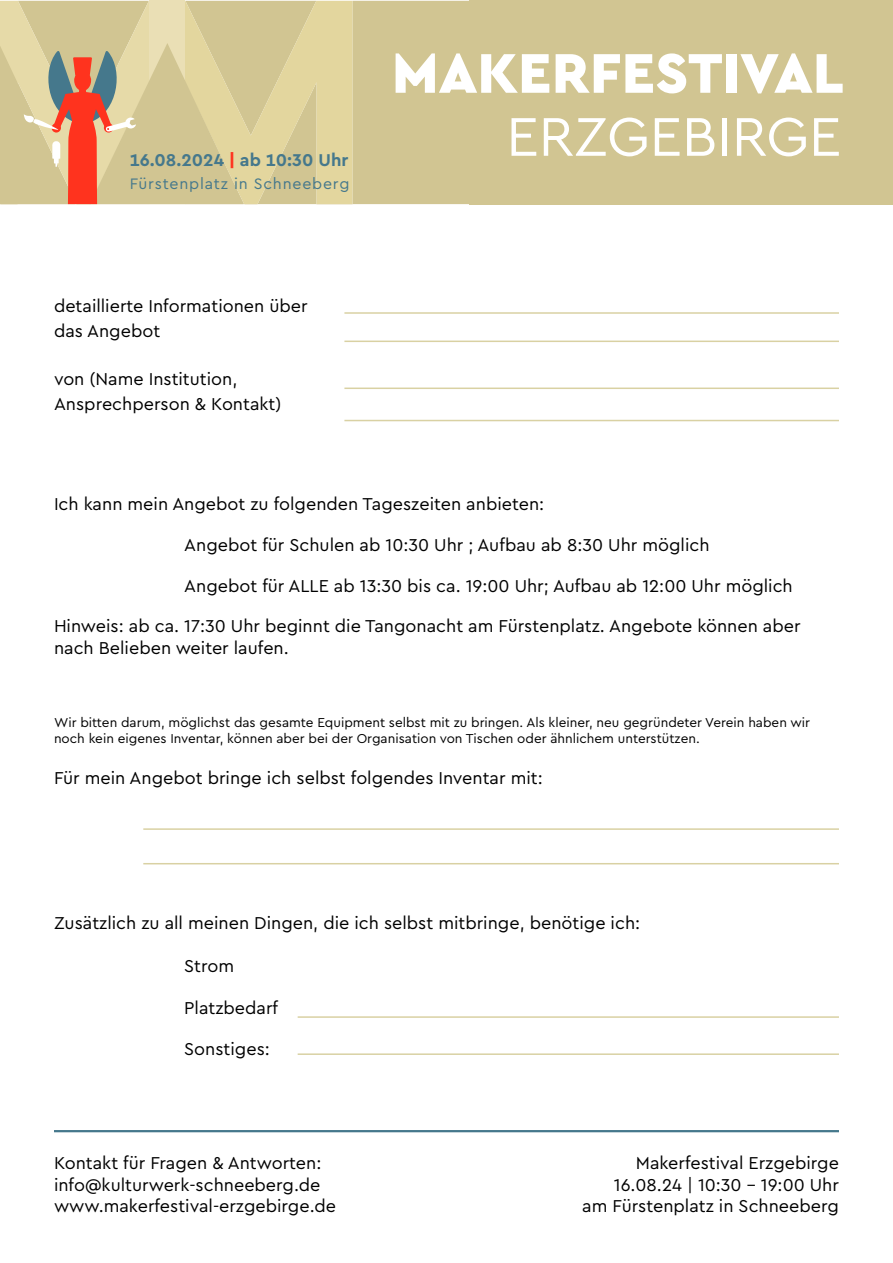
<style>
.page{position:relative;width:893px;height:1263px;background:#fff}
.page>*{position:absolute;margin:0;border:0;box-sizing:border-box;transform-origin:0 0}
.t1{font:900 58.5px "Cera Pro";color:#fff}
.t2{font:57px "Cera Pro";color:#fff}
.t3{font:900 24px "Cera Pro";color:#45788c}
.t4{font:18px/21.6px "Cera Pro";color:#000}
.t5{font:700 17.85px "Cera Pro";color:#45788c}
.t6{font:15.9px "Cera Pro";letter-spacing:.05em;color:#45788c}
.t7{font:13.5px/16.2px "Cera Pro";color:#000}
.s1{font-weight:900;color:#ff331f}
</style>
<div class="page">
<div style="left:352px;top:1px;width:118px;height:203px;background:#d1c592"></div>
<div style="left:470px;top:0;width:423px;height:204px;background:#d1c592"></div>
<hr style="left:54px;top:1130px;width:785px;height:2px;background:#45788c">
<hr style="left:344px;top:312px;width:495px;height:2px;background:#d9d1a3">
<hr style="left:143px;top:828px;width:696px;height:2px;background:#d9d1a3">
<hr style="left:298px;top:1016px;width:541px;height:2px;background:#d9d1a3">
<hr style="left:298px;top:1053px;width:541px;height:2px;background:#d9d1a3">
<hr style="left:143px;top:863px;width:696px;height:1px;background:#d9d1a3">
<hr style="left:344px;top:341px;width:495px;height:1px;background:#d9d1a3">
<hr style="left:344px;top:388px;width:495px;height:1px;background:#d9d1a3">
<hr style="left:344px;top:420px;width:495px;height:1px;background:#d9d1a3">
<svg style="left:0;top:0;width:352px;height:204px;background:#d8c292"></svg>
<p class="t5" style="left:130px;top:148px;width:220px">16.08.2024 <span class="s1">|</span> ab 10:30 Uhr</p>
<p class="t6" style="left:130px;top:173px;width:221px">Fürstenplatz in Schneeberg</p>
<h3 class="t3" style="left:108px;top:168px;width:97px">16.08.24</h3>
<p class="t4" style="left:54px;top:292px;width:255px;line-height:25.2px">detaillierte Informationen über das Angebot</p>
<p class="t4" style="left:54px;top:365px;width:229px;line-height:25.2px">von (Name Institution,<br>Ansprechperson &amp; Kontakt)</p>
<h1 class="t1" style="left:392px;top:34px;width:454px">MAKERFESTIVAL</h1>
<h2 class="t2" style="left:506px;top:99px;width:336px">ERZGEBIRGE</h2>
<p class="t4" style="left:54px;top:492px;width:492px">Ich kann mein Angebot zu folgenden Tageszeiten anbieten:</p>
<p class="t4" style="left:184px;top:534px;width:527px">Angebot für Schulen ab 10:30 Uhr ; Aufbau ab 8:30 Uhr möglich</p>
<p class="t4" style="left:184px;top:574px;width:610px">Angebot für ALLE ab 13:30 bis ca. 19:00 Uhr; Aufbau ab 12:00 Uhr möglich</p>
<p class="t4" style="left:54px;top:614px;width:748px">Hinweis: ab ca. 17:30 Uhr beginnt die Tangonacht am Fürstenplatz. Angebote können aber nach Belieben weiter laufen.</p>
<p class="t7" style="left:54px;top:714px;width:757px">Wir bitten darum, möglichst das gesamte Equipment selbst mit zu bringen. Als kleiner, neu gegründeter Verein haben wir noch kein eigenes Inventar, können aber bei der Organisation von Tischen oder ähnlichem unterstützen.</p>
<p class="t4" style="left:54px;top:766px;width:490px">Für mein Angebot bringe ich selbst folgendes Inventar mit:</p>
<p class="t4" style="left:54px;top:911px;width:588px">Zusätzlich zu all meinen Dingen, die ich selbst mitbringe, benötige ich:</p>
<p class="t4" style="left:184px;top:954px;width:51px">Strom</p>
<p class="t4" style="left:184px;top:997px;width:95px">Platzbedarf</p>
<p class="t4" style="left:184px;top:1037px;width:87px">Sonstiges:</p>
<p class="t4" style="left:54px;top:1151px;width:284px">Kontakt für Fragen &amp; Antworten: info@kulturwerk-schneeberg.de www.makerfestival-erzgebirge.de</p>
<p class="t4" style="left:582px;top:1151px;width:258px;text-align:right">Makerfestival Erzgebirge<br>16.08.24 | 10:30 - 19:00 Uhr<br>am Fürstenplatz in Schneeberg</p>
</div>
